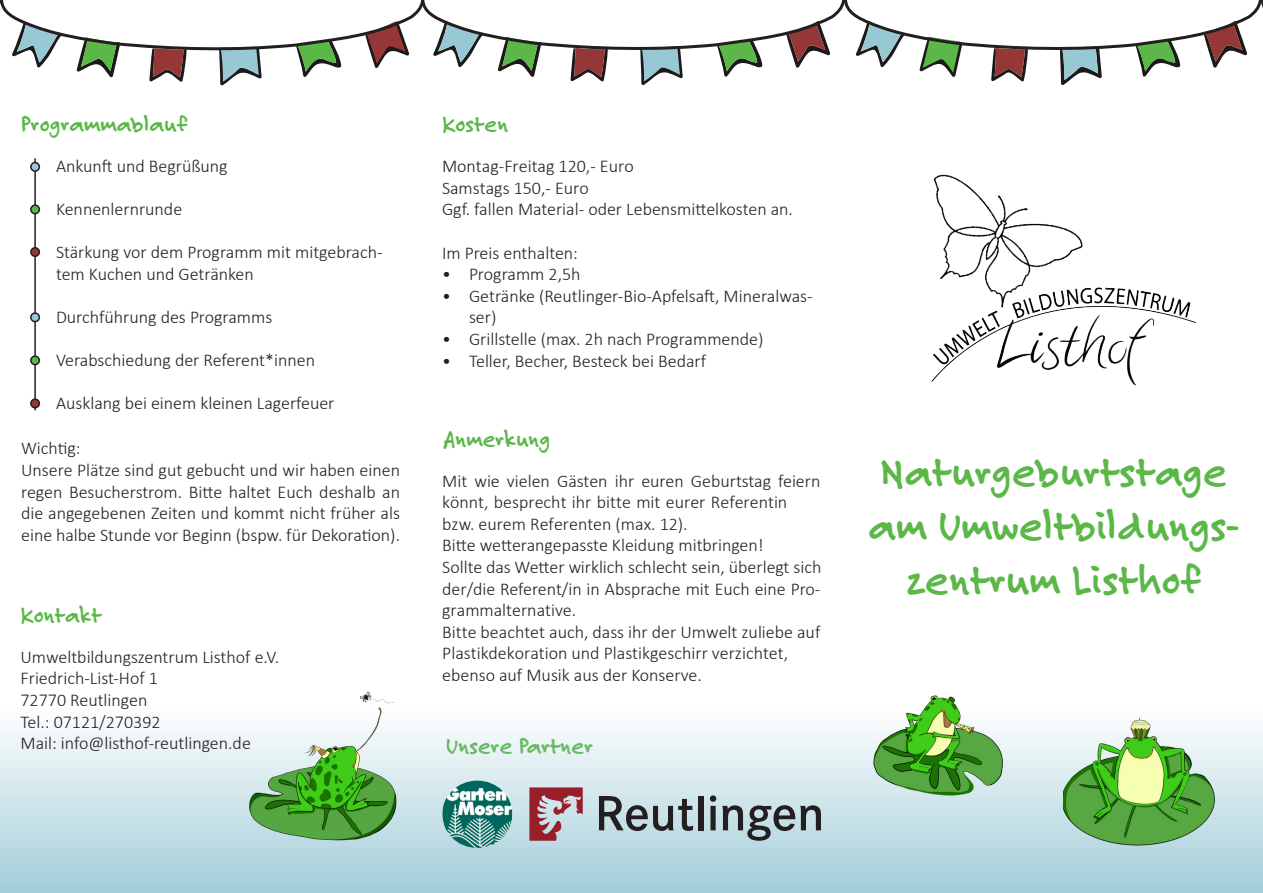
<style>
.page{position:relative;width:1263px;height:893px;background:#fff}
.page>*{position:absolute;margin:0;border:0;box-sizing:border-box;transform-origin:0 0}
.t1{font:700 45px/54px "Felt Tip Roman";color:#5bb748;text-align:center}
.t2{font:700 24px "Felt Tip Roman";color:#5bb748}
.Blocksatz_Listhof{font:300 18px/21.6px "Calibri";color:#231f20}
</style>
<div class="page">
<hr style="left:34px;top:158px;width:2px;height:252px;background:#231f20">
<div style="left:31px;top:163px;width:8px;height:8px;background:#99c8d5;border-radius:50%"></div>
<div style="left:30px;top:162px;width:10px;height:10px;border:2px solid #231f20;border-radius:50%"></div>
<div style="left:31px;top:205px;width:8px;height:9px;background:#59b849;border-radius:50%"></div>
<div style="left:30px;top:204px;width:10px;height:10px;border:2px solid #231f20;border-radius:50%"></div>
<div style="left:31px;top:248px;width:8px;height:8px;background:#953535;border-radius:50%"></div>
<div style="left:30px;top:247px;width:10px;height:10px;border:2px solid #231f20;border-radius:50%"></div>
<div style="left:31px;top:313px;width:8px;height:9px;background:#99c8d5;border-radius:50%"></div>
<div style="left:30px;top:312px;width:10px;height:10px;border:2px solid #231f20;border-radius:50%"></div>
<div style="left:31px;top:356px;width:8px;height:9px;background:#59b849;border-radius:50%"></div>
<div style="left:30px;top:355px;width:10px;height:10px;border:2px solid #231f20;border-radius:50%"></div>
<div style="left:31px;top:399px;width:8px;height:9px;background:#953535;border-radius:50%"></div>
<div style="left:30px;top:398px;width:10px;height:10px;border:2px solid #231f20;border-radius:50%"></div>
<div style="left:0;top:708px;width:1263px;height:185px;background:linear-gradient(to bottom,#fefefe,#a3cdd9)"></div>
<img style="left:442px;top:781px;width:70px;height:67px">
<svg style="left:599px;top:796px;width:94px;height:35px;background:#89969b"></svg>
<div style="left:698px;top:796px;width:5px;height:34px;background:#231f20"></div>
<svg style="left:710px;top:795px;width:6px;height:35px"></svg>
<svg style="left:722px;top:805px;width:99px;height:36px;background:#88989d"></svg>
<svg style="left:529px;top:787px;width:54px;height:54px;background:#af7c85"></svg>
<svg style="left:0;top:0;width:1263px;height:86px"></svg>
<img style="left:1063px;top:708px;width:179px;height:143px">
<img style="left:864px;top:695px;width:142px;height:113px">
<img style="left:240px;top:691px;width:181px;height:168px">
<img style="left:931px;top:174px;width:265px;height:212px">
<p class="t2" style="left:21px;top:108px;width:168px">Programmablauf</p>
<p class="Blocksatz_Listhof" style="left:56px;top:155px;width:173px">Ankunft und Begrüßung</p>
<p class="Blocksatz_Listhof" style="left:56px;top:198px;width:128px">Kennenlernrunde</p>
<p class="Blocksatz_Listhof" style="left:56px;top:241px;width:328px">Stärkung vor dem Programm mit mitgebrach&shy;tem Kuchen und Getränken</p>
<p class="Blocksatz_Listhof" style="left:56px;top:306px;width:218px">Durchführung des Programms</p>
<p class="Blocksatz_Listhof" style="left:56px;top:349px;width:261px">Verabschiedung der Referent*innen</p>
<p class="Blocksatz_Listhof" style="left:56px;top:392px;width:280px">Ausklang bei einem kleinen Lagerfeuer</p>
<p class="Blocksatz_Listhof" style="left:21px;top:437px;width:61px">Wichtig:</p>
<p class="Blocksatz_Listhof" style="left:21px;top:459px;width:380px;text-align:justify">Unsere Plätze sind gut gebucht und wir haben einen regen Besucherstrom. Bitte haltet Euch deshalb an die angegebenen Zeiten und kommt nicht früher als eine halbe Stunde vor Beginn (bspw. für Dekoration).</p>
<p class="t2" style="left:21px;top:599px;width:83px">Kontakt</p>
<p class="Blocksatz_Listhof" style="left:21px;top:646px;width:260px">Umweltbildungszentrum Listhof e.V.</p>
<p class="Blocksatz_Listhof" style="left:21px;top:667px;width:139px">Friedrich-List-Hof 1</p>
<p class="Blocksatz_Listhof" style="left:21px;top:689px;width:128px">72770 Reutlingen</p>
<p class="Blocksatz_Listhof" style="left:21px;top:711px;width:142px">Tel.: 07121/270392</p>
<p class="Blocksatz_Listhof" style="left:21px;top:732px;width:232px">Mail: info@listhof-reutlingen.de</p>
<p class="t2" style="left:442px;top:108px;width:67px">Kosten</p>
<p class="Blocksatz_Listhof" style="left:442px;top:155px;width:352px">Montag-Freitag 120,- Euro<br>Samstags 150,- Euro<br>Ggf. fallen Material- oder Lebensmittelkosten an.</p>
<p class="Blocksatz_Listhof" style="left:442px;top:242px;width:137px">Im Preis enthalten:</p>
<p class="Blocksatz_Listhof" style="left:442px;top:263px;width:140px">• Programm 2,5h</p>
<p class="Blocksatz_Listhof" style="left:469px;top:285px;width:345px;text-indent:-27px">• Getränke (Reutlinger-Bio-Apfelsaft, Mineralwas&shy;ser)</p>
<p class="Blocksatz_Listhof" style="left:442px;top:328px;width:323px">• Grillstelle (max. 2h nach Programmende)</p>
<p class="Blocksatz_Listhof" style="left:442px;top:350px;width:266px">• Teller, Becher, Besteck bei Bedarf</p>
<p class="t2" style="left:443px;top:423px;width:109px">Anmerkung</p>
<p class="Blocksatz_Listhof" style="left:442px;top:470px;width:381px">Mit wie vielen Gästen ihr euren Geburtstag feiern könnt, besprecht ihr bitte mit eurer Referentin bzw. eurem Referenten (max. 12).<br>Bitte wetterangepasste Kleidung mitbringen!<br>Sollte das Wetter wirklich schlecht sein, überlegt sich der/die Referent/in in Absprache mit Euch eine Pro&shy;grammalternative.<br>Bitte beachtet auch, dass ihr der Umwelt zuliebe auf Plastikdekoration und Plastikgeschirr verzichtet, ebenso auf Musik aus der Konserve.</p>
<p class="t2" style="left:446px;top:730px;width:148px">Unsere Partner</p>
<p class="t1" style="left:868px;top:444px;width:372px">Naturgeburtstage am Umweltbildungs&shy;zentrum Listhof</p>
</div>
